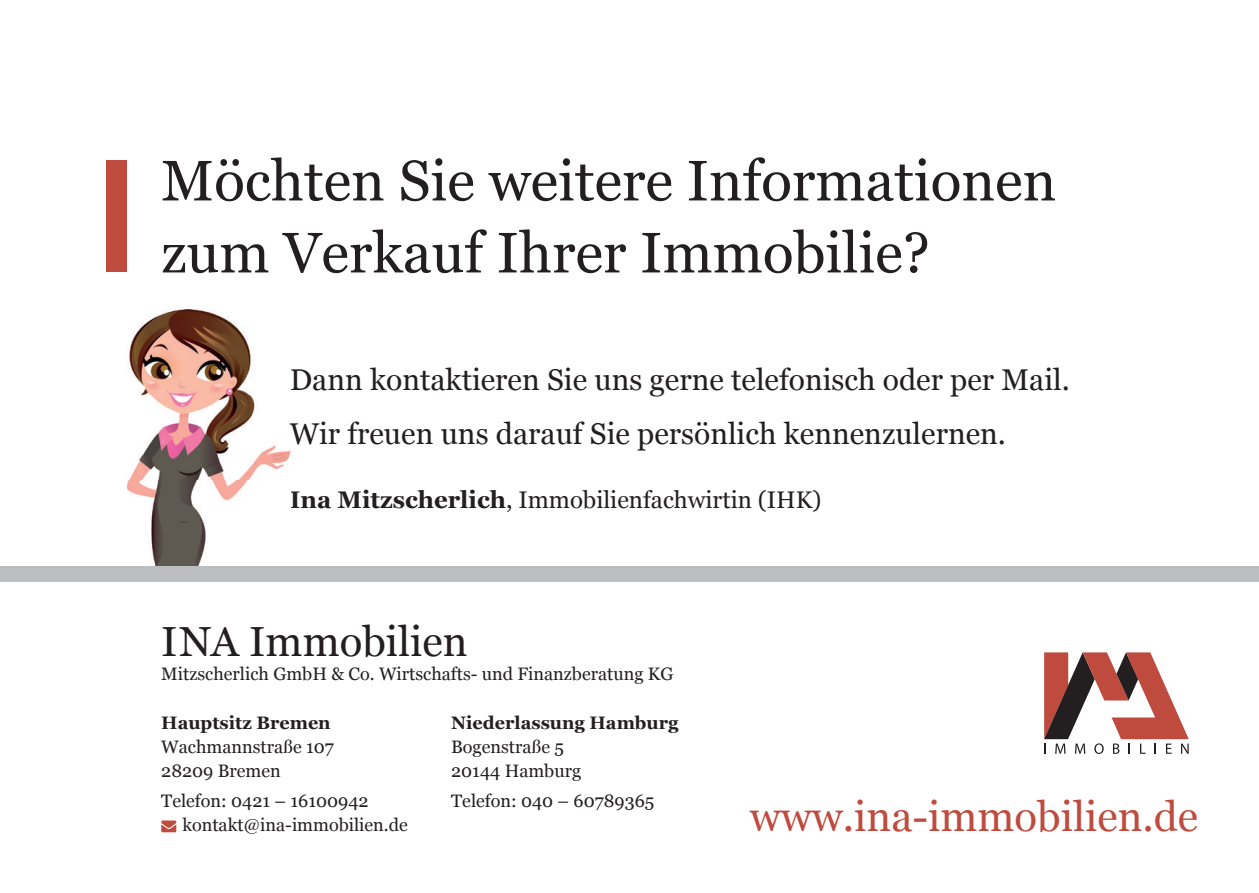
<style>
.page{position:relative;width:1259px;height:893px;background:#fff}
.page>*{position:absolute;margin:0;border:0;box-sizing:border-box;transform-origin:0 0}
.t1{font:57px/72px "Georgia";color:#231f20}
.t2{font:42px "Georgia";color:#bf4b3e}
.t3{font:42px "Georgia";color:#231f20}
.t4{font:30px/54px "Georgia";color:#231f20}
.t5{font:24px "Georgia";color:#231f20}
.t6{font:18px/24px "Georgia";color:#231f20}
.t7{font:700 18px "Georgia";color:#231f20}
.s1{font-weight:700}
</style>
<div class="page">
<svg style="left:161px;top:820px;width:15px;height:12px"></svg>
<div style="left:106px;top:160px;width:21px;height:112px;background:#bf4b3e"></div>
<img style="left:127px;top:310px;width:163px;height:257px">
<div style="left:0;top:567px;width:1259px;height:15px;background:#bcbdc0"></div>
<svg style="left:1044px;top:652px;width:144px;height:102px"></svg>
<h1 class="t1" style="left:161px;top:142px;width:896px">Möchten Sie weitere Informationen zum Verkauf Ihrer Immobilie?</h1>
<h3 class="t4" style="left:290px;top:352px;width:781px">Dann kontaktieren Sie uns gerne telefonisch oder per Mail.<br>Wir freuen uns darauf Sie persönlich kennenzulernen.</h3>
<h3 class="t5" style="left:290px;top:482px;width:533px"><span class="s1">Ina Mitzscherlich</span>, Immobilienfachwirtin (IHK)</h3>
<h2 class="t3" style="left:161px;top:611px;width:308px">INA Immobilien</h2>
<p class="t6" style="left:161px;top:661px;width:513px">Mitzscherlich GmbH &amp; Co. Wirtschafts- und Finanzberatung KG</p>
<p class="t7" style="left:161px;top:709px;width:171px">Hauptsitz Bremen</p>
<p class="t6" style="left:161px;top:734px;width:174px">Wachmannstraße 107<br>28209 Bremen</p>
<p class="t6" style="left:182px;top:788px;width:227px;text-indent:-21px">Telefon: 0421 – 16100942 kontakt@ina-immobilien.de</p>
<h2 class="t2" style="left:750px;top:786px;width:450px">www.ina-immobilien.de</h2>
<p class="t7" style="left:451px;top:709px;width:229px">Niederlassung Hamburg</p>
<p class="t6" style="left:451px;top:734px;width:132px">Bogenstraße 5<br>20144 Hamburg</p>
<p class="t6" style="left:451px;top:788px;width:205px">Telefon: 040 – 60789365</p>
</div>
